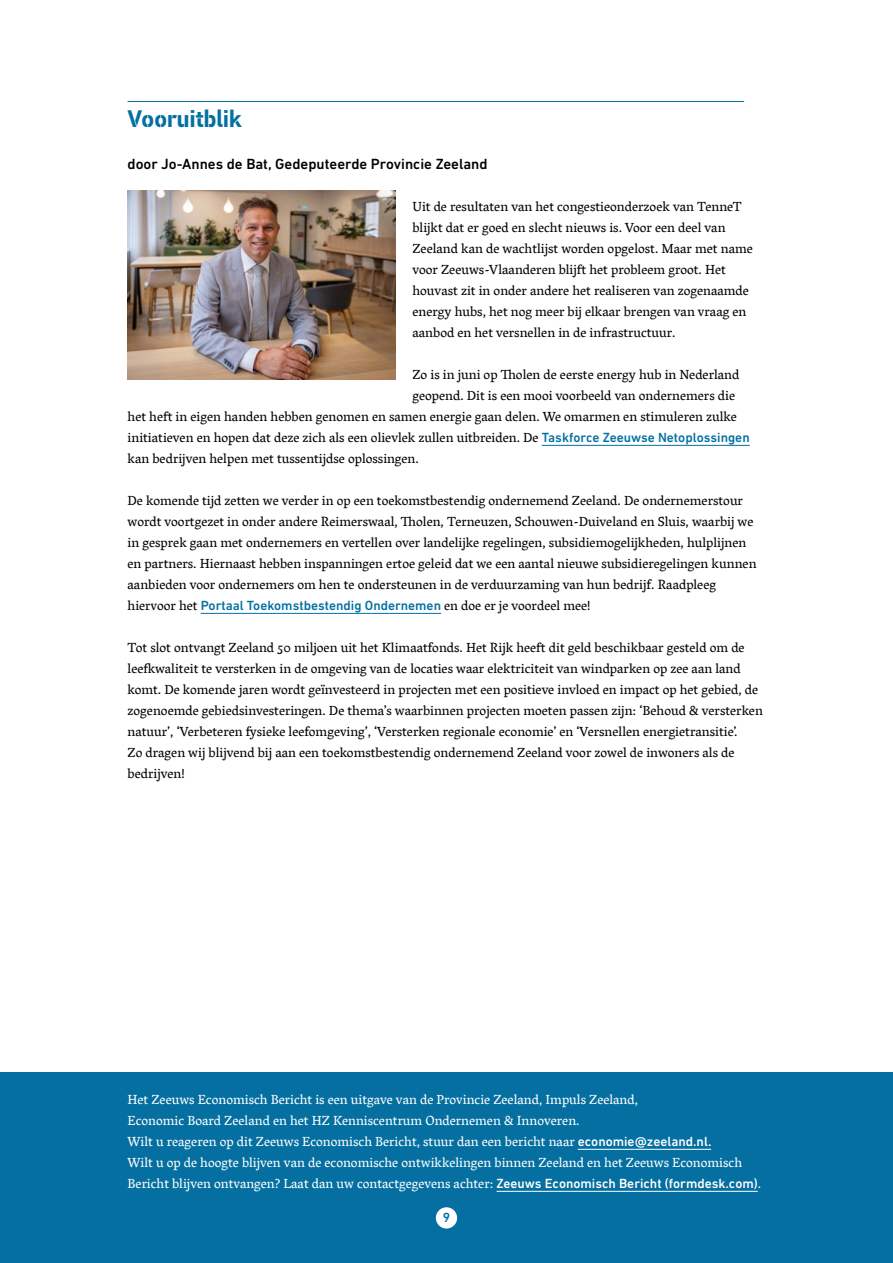
<style>
.page{position:relative;width:893px;height:1263px;background:#fff}
.page>*{position:absolute;margin:0;border:0;box-sizing:border-box;transform-origin:0 0}
.t1{font:700 24px "PF Din Stencil";color:#046fa0}
.Auteur{font:500 15px "DIN Next LT Pro";color:#000}
.broodtekst{font:13.5px/21px "Vesper Pro";color:#000}
.broodtekst-2{font:13.5px/21px "Vesper Pro";color:#fff}
.t2{font:500 13.5px "DIN Next LT Pro";color:#046fa0}
.s1{font-family:"DIN Next LT Pro";font-weight:500;color:#046fa0}
.s2{font-family:"DIN Next LT Pro";font-weight:500}
</style>
<div class="page">
<div style="left:0;top:1072px;width:893px;height:191px;background:#046fa0"></div>
<hr style="left:578px;top:1149px;width:133px;height:1px;background:#fff">
<hr style="left:497px;top:1191px;width:261px;height:1px;background:#fff">
<div style="left:436px;top:1207px;width:21px;height:21px;background:#fff;border-radius:50%"></div>
<hr style="left:128px;top:101px;width:616px;height:1px;background:#046fa0">
<hr style="left:542px;top:445px;width:208px;height:1px;background:#046fa0">
<hr style="left:201px;top:613px;width:240px;height:1px;background:#046fa0">
<img style="left:128px;top:190px;width:267px;height:189px">
<h1 class="t1" style="left:128px;top:105px;width:116px">Vooruitblik</h1>
<p class="Auteur" style="left:128px;top:155px;width:362px">door Jo-Annes de Bat, Gedeputeerde Provincie Zeeland</p>
<p class="broodtekst" style="left:412px;top:196px;width:342px">Uit de resultaten van het congestieonderzoek van TenneT blijkt dat er goed en slecht nieuws is. Voor een deel van Zeeland kan de wachtlijst worden opgelost. Maar met name voor Zeeuws-Vlaanderen blijft het probleem groot. Het houvast zit in onder andere het realiseren van zogenaamde energy hubs, het nog meer bij elkaar brengen van vraag en aanbod en het versnellen in de infrastructuur.</p>
<p class="broodtekst" style="left:412px;top:364px;width:329px">Zo is in juni op Tholen de eerste energy hub in Nederland</p>
<p class="broodtekst" style="left:412px;top:385px;width:324px">geopend. Dit is een mooi voorbeeld van ondernemers die</p>
<p class="broodtekst" style="left:128px;top:406px;width:611px">het heft in eigen handen hebben genomen en samen energie gaan delen. We omarmen en stimuleren zulke</p>
<p class="broodtekst" style="left:128px;top:427px;width:624px">initiatieven en hopen dat deze zich als een olievlek zullen uitbreiden. De <span class="s1">Taskforce Zeeuwse Netoplossingen</span></p>
<p class="broodtekst" style="left:128px;top:448px;width:293px">kan bedrijven helpen met tussentijdse oplossingen.</p>
<p class="broodtekst" style="left:128px;top:490px;width:630px">De komende tijd zetten we verder in op een toekomstbestendig ondernemend Zeeland. De ondernemerstour wordt voortgezet in onder andere Reimerswaal, Tholen, Terneuzen, Schouwen-Duiveland en Sluis, waarbij we in gesprek gaan met ondernemers en vertellen over landelijke regelingen, subsidiemogelijkheden, hulplijnen en partners. Hiernaast hebben inspanningen ertoe geleid dat we een aantal nieuwe subsidieregelingen kunnen aanbieden voor ondernemers om hen te ondersteunen in de verduurzaming van hun bedrijf. Raadpleeg hiervoor het <span class="s1">Portaal Toekomstbestendig Ondernemen</span> en doe er je voordeel mee!</p>
<p class="broodtekst" style="left:128px;top:637px;width:637px">Tot slot ontvangt Zeeland 50 miljoen uit het Klimaatfonds. Het Rijk heeft dit geld beschikbaar gesteld om de leefkwaliteit te versterken in de omgeving van de locaties waar elektriciteit van windparken op zee aan land komt. De komende jaren wordt geïnvesteerd in projecten met een positieve invloed en impact op het gebied, de zogenoemde gebiedsinvesteringen. De thema’s waarbinnen projecten moeten passen zijn: ‘Behoud &amp; versterken natuur’, ‘Verbeteren fysieke leefomgeving’, ‘Versterken regionale economie’ en ‘Versnellen energietransitie’.</p>
<p class="broodtekst" style="left:128px;top:742px;width:608px">Zo dragen wij blijvend bij aan een toekomstbestendig ondernemend Zeeland voor zowel de inwoners als de bedrijven!</p>
<p class="broodtekst-2" style="left:128px;top:1089px;width:512px">Het Zeeuws Economisch Bericht is een uitgave van de Provincie Zeeland, Impuls Zeeland,<br>Economic Board Zeeland en het HZ Kenniscentrum Ondernemen &amp; Innoveren.</p>
<p class="broodtekst-2" style="left:128px;top:1131px;width:585px">Wilt u reageren op dit Zeeuws Economisch Bericht, stuur dan een bericht naar <span class="s2">economie@zeeland.nl.</span></p>
<p class="broodtekst-2" style="left:128px;top:1152px;width:635px">Wilt u op de hoogte blijven van de economische ontwikkelingen binnen Zeeland en het Zeeuws Economisch<br>Bericht blijven ontvangen? Laat dan uw contactgegevens achter: <span class="s2">Zeeuws Economisch Bericht (formdesk.com)</span>.</p>
<p class="t2" style="left:443px;top:1210px;width:9px">9</p>
</div>
